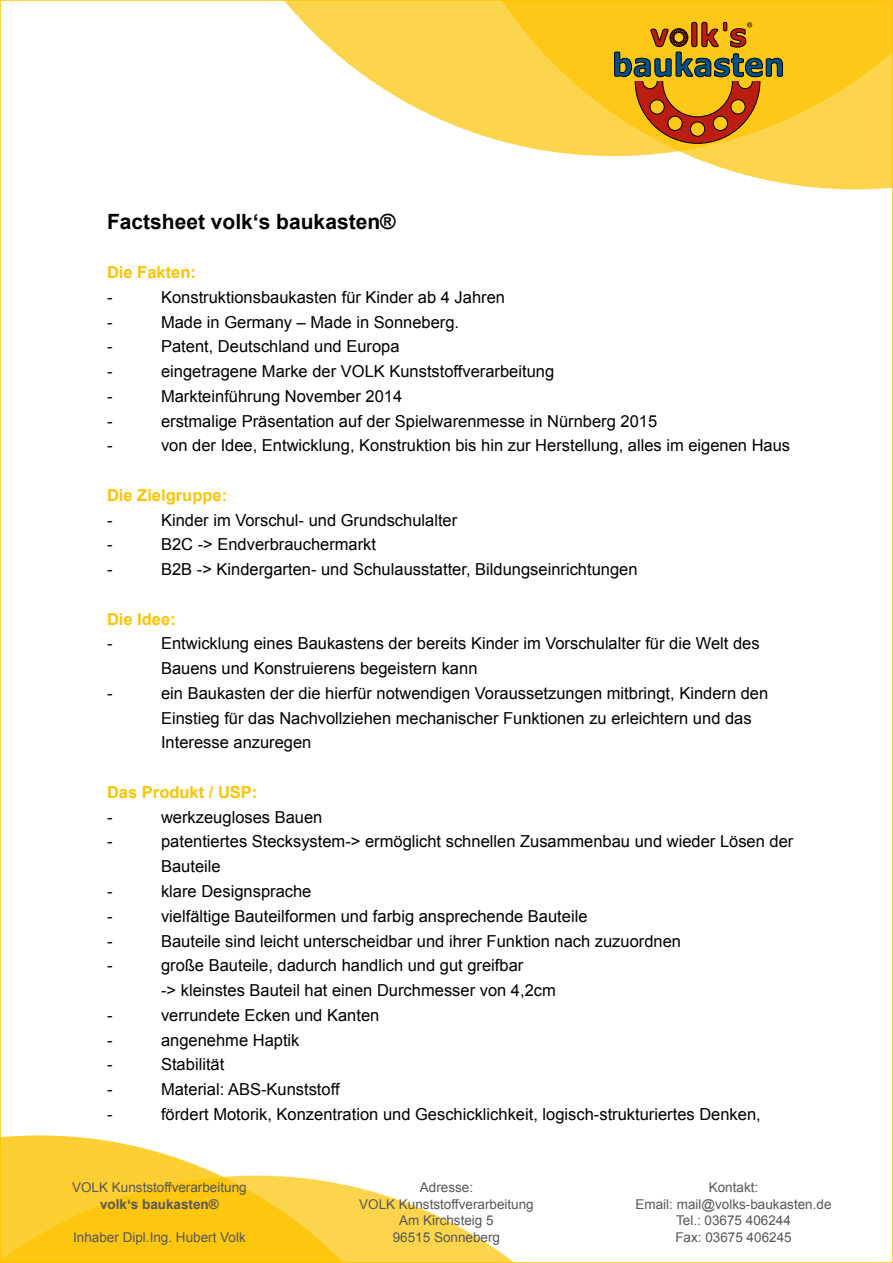
<style>
.page{position:relative;width:893px;height:1263px;background:#fff}
.page>*{position:absolute;margin:0;border:0;box-sizing:border-box;transform-origin:0 0}
.t1{font:700 21px "Arial";color:#000}
.t2{font:16.5px/24.8px "Arial";color:#000}
.t3{font:700 16.5px "Arial";color:#fdc300}
.t4{font:13.5px/16.5px "Arial";color:#575756;text-align:center}
.t5{font:700 13.5px "Arial";color:#575756}
</style>
<div class="page">
<svg style="left:187px;top:0;width:242px;height:114px"></svg>
<svg style="left:429px;top:0;width:464px;height:189px;fill:#fdd54d"></svg>
<svg style="left:614px;top:22px;width:169px;height:122px;background:#c8911f"></svg>
<svg style="left:0;top:1135px;width:219px;height:40px;fill:#fdcf33"></svg>
<svg style="left:0;top:1175px;width:683px;height:88px"></svg>
<p class="t1" style="left:107px;top:207px;width:290px">Factsheet volk‘s baukasten®</p>
<p class="t3" style="left:107px;top:261px;width:90px">Die Fakten:</p>
<p class="t2" style="left:107px;top:285px;width:7px">-</p>
<p class="t2" style="left:161px;top:285px;width:345px">Konstruktionsbaukasten für Kinder ab 4 Jahren</p>
<p class="t2" style="left:107px;top:310px;width:7px">-</p>
<p class="t2" style="left:161px;top:310px;width:300px">Made in Germany – Made in Sonneberg.</p>
<p class="t2" style="left:107px;top:334px;width:7px">-</p>
<p class="t2" style="left:161px;top:334px;width:240px">Patent, Deutschland und Europa</p>
<p class="t2" style="left:107px;top:359px;width:7px">-</p>
<p class="t2" style="left:161px;top:359px;width:395px">eingetragene Marke der VOLK Kunststoffverarbeitung</p>
<p class="t2" style="left:107px;top:384px;width:7px">-</p>
<p class="t2" style="left:161px;top:384px;width:243px">Markteinführung November 2014</p>
<p class="t2" style="left:107px;top:409px;width:7px">-</p>
<p class="t2" style="left:161px;top:409px;width:498px">erstmalige Präsentation auf der Spielwarenmesse in Nürnberg 2015</p>
<p class="t2" style="left:107px;top:433px;width:7px">-</p>
<p class="t2" style="left:161px;top:433px;width:631px">von der Idee, Entwicklung, Konstruktion bis hin zur Herstellung, alles im eigenen Haus</p>
<p class="t3" style="left:107px;top:484px;width:122px">Die Zielgruppe:</p>
<p class="t2" style="left:107px;top:508px;width:7px">-</p>
<p class="t2" style="left:161px;top:508px;width:298px">Kinder im Vorschul- und Grundschulalter</p>
<p class="t2" style="left:107px;top:532px;width:7px">-</p>
<p class="t2" style="left:161px;top:532px;width:217px">B2C -&gt; Endverbrauchermarkt</p>
<p class="t2" style="left:107px;top:557px;width:7px">-</p>
<p class="t2" style="left:161px;top:557px;width:478px">B2B -&gt; Kindergarten- und Schulausstatter, Bildungseinrichtungen</p>
<p class="t3" style="left:107px;top:608px;width:70px">Die Idee:</p>
<p class="t2" style="left:107px;top:631px;width:7px">-</p>
<p class="t2" style="left:161px;top:631px;width:600px">Entwicklung eines Baukastens der bereits Kinder im Vorschulalter für die Welt des<br>Bauens und Konstruierens begeistern kann</p>
<p class="t2" style="left:107px;top:681px;width:7px">-</p>
<p class="t2" style="left:161px;top:681px;width:609px">ein Baukasten der die hierfür notwendigen Voraussetzungen mitbringt, Kindern den<br>Einstieg für das Nachvollziehen mechanischer Funktionen zu erleichtern und das<br>Interesse anzuregen</p>
<p class="t3" style="left:107px;top:781px;width:152px">Das Produkt / USP:</p>
<p class="t2" style="left:107px;top:805px;width:7px">-</p>
<p class="t2" style="left:161px;top:805px;width:163px">werkzeugloses Bauen</p>
<p class="t2" style="left:107px;top:829px;width:7px">-</p>
<p class="t2" style="left:161px;top:829px;width:634px">patentiertes Stecksystem-&gt; ermöglicht schnellen Zusammenbau und wieder Lösen der<br>Bauteile</p>
<p class="t2" style="left:107px;top:879px;width:7px">-</p>
<p class="t2" style="left:161px;top:879px;width:152px">klare Designsprache</p>
<p class="t2" style="left:107px;top:904px;width:7px">-</p>
<p class="t2" style="left:161px;top:904px;width:428px">vielfältige Bauteilformen und farbig ansprechende Bauteile</p>
<p class="t2" style="left:107px;top:928px;width:7px">-</p>
<p class="t2" style="left:161px;top:928px;width:521px">Bauteile sind leicht unterscheidbar und ihrer Funktion nach zuzuordnen</p>
<p class="t2" style="left:107px;top:953px;width:7px">-</p>
<p class="t2" style="left:161px;top:953px;width:396px">große Bauteile, dadurch handlich und gut greifbar<br>-&gt; kleinstes Bauteil hat einen Durchmesser von 4,2cm</p>
<p class="t2" style="left:107px;top:1003px;width:7px">-</p>
<p class="t2" style="left:161px;top:1003px;width:220px">verrundete Ecken und Kanten</p>
<p class="t2" style="left:107px;top:1027px;width:7px">-</p>
<p class="t2" style="left:161px;top:1027px;width:140px">angenehme Haptik</p>
<p class="t2" style="left:107px;top:1052px;width:7px">-</p>
<p class="t2" style="left:161px;top:1052px;width:65px">Stabilität</p>
<p class="t2" style="left:107px;top:1077px;width:7px">-</p>
<p class="t2" style="left:161px;top:1077px;width:180px">Material: ABS-Kunststoff</p>
<p class="t2" style="left:107px;top:1102px;width:7px">-</p>
<p class="t2" style="left:161px;top:1102px;width:601px">fördert Motorik, Konzentration und Geschicklichkeit, logisch-strukturiertes Denken,</p>
<p class="t4" style="left:72px;top:1179px;width:176px">VOLK Kunststoffverarbeitung</p>
<p class="t5" style="left:100px;top:1195px;width:120px">volk‘s baukasten®</p>
<p class="t4" style="left:73px;top:1229px;width:174px">Inhaber Dipl.Ing. Hubert Volk</p>
<p class="t4" style="left:359px;top:1179px;width:176px">Adresse:<br>VOLK Kunststoffverarbeitung<br>Am Kirchsteig 5<br>96515 Sonneberg</p>
<p class="t4" style="left:635px;top:1179px;width:198px">Kontakt:<br>Email: mail@volks-baukasten.de<br>Tel.: 03675 406244<br>Fax: 03675 406245</p>
</div>
